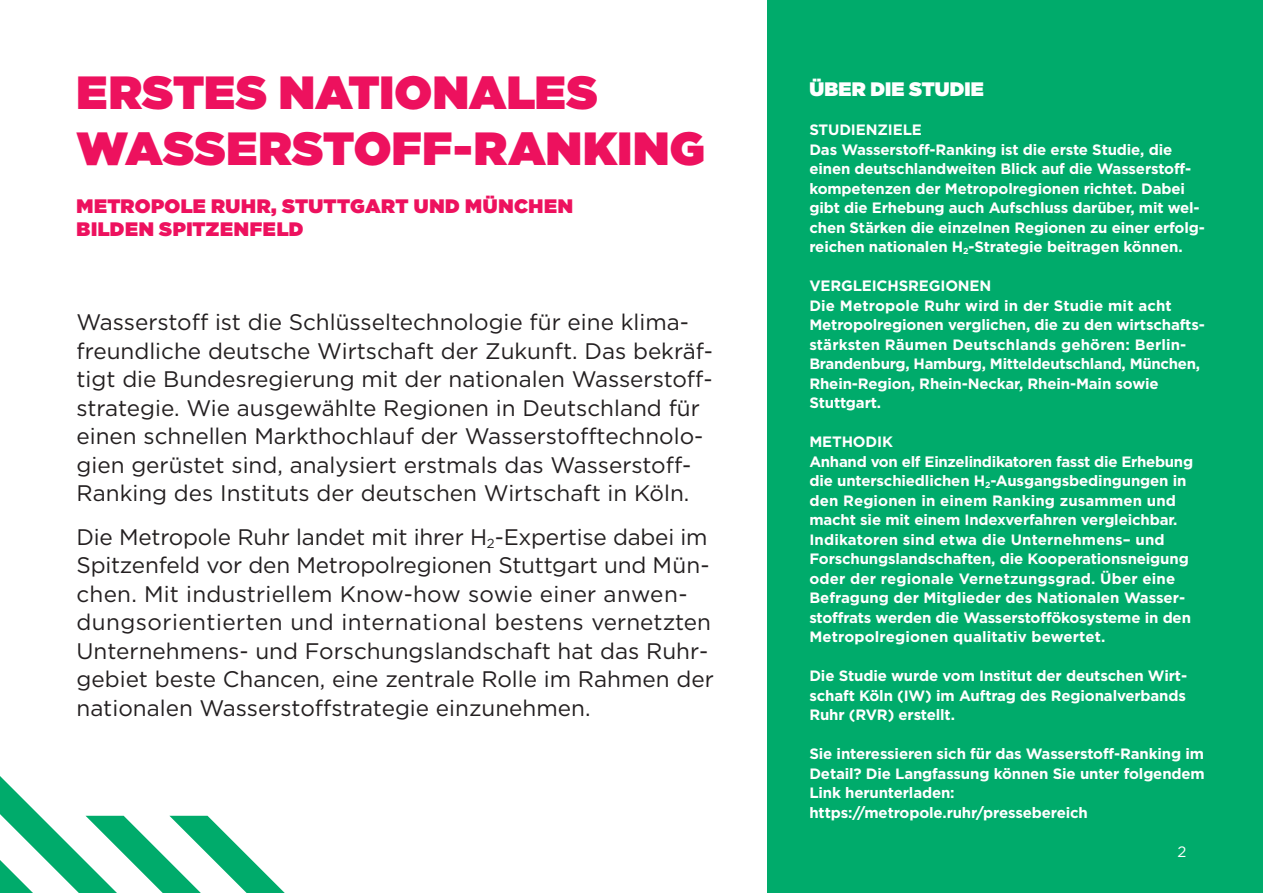
<style>
.page{position:relative;width:1263px;height:893px;background:#fff}
.page>*{position:absolute;margin:0;border:0;box-sizing:border-box;transform-origin:0 0}
.HL_ultra{font:900 46.5px/55.8px "Gotham";letter-spacing:.01em;color:#ed115e}
.Highlight{font:22.5px/28.5px "Gotham";color:#231f20}
.Subline{font:900 19.5px/23.4px "Gotham";letter-spacing:.02em;color:#ed115e}
.Subline-2{font:900 19.5px "Gotham";letter-spacing:.015em;color:#fff}
.Copy{font:700 15px/19.5px "Gotham";letter-spacing:-.01em;color:#fff}
.Copy-2{font:15px "Gotham";color:#fff}
</style>
<div class="page">
<div style="left:767px;top:0;width:496px;height:893px;background:#00ab6b"></div>
<svg style="left:0;top:776px;width:285px;height:117px"></svg>
<p class="HL_ultra" style="left:77px;top:64px;width:630px">ERSTES NATIONALES<br>WASSERSTOFF-RANKING</p>
<p class="Subline" style="left:77px;top:194px;width:498px">METROPOLE RUHR, STUTTGART UND MÜNCHEN<br>BILDEN SPITZENFELD</p>
<p class="Highlight" style="left:77px;top:307px;width:638px">Wasserstoff ist die Schlüsseltechnologie für eine klima&shy;freundliche deutsche Wirtschaft der Zukunft. Das bekräf&shy;tigt die Bundesregierung mit der nationalen Wasserstoff&shy;strategie. Wie ausgewählte Regionen in Deutschland für einen schnellen Markthochlauf der Wasserstofftechnolo&shy;gien gerüstet sind, analysiert erstmals das Wasserstoff-Ranking des Instituts der deutschen Wirtschaft in Köln.</p>
<p class="Highlight" style="left:77px;top:522px;width:639px">Die Metropole Ruhr landet mit ihrer H<sub>2</sub>-Expertise dabei im Spitzenfeld vor den Metropolregionen Stuttgart und Mün&shy;chen. Mit industriellem Know-how sowie einer anwen&shy;dungsorientierten und international bestens vernetzten Unternehmens- und Forschungslandschaft hat das Ruhr&shy;gebiet beste Chancen, eine zentrale Rolle im Rahmen der nationalen Wasserstoffstrategie einzunehmen.</p>
<p class="Subline-2" style="left:809px;top:75px;width:176px">ÜBER DIE STUDIE</p>
<p class="Copy" style="left:809px;top:120px;width:114px">STUDIENZIELE</p>
<p class="Copy" style="left:809px;top:139px;width:397px">Das Wasserstoff-Ranking ist die erste Studie, die einen deutschlandweiten Blick auf die Wasserstoff&shy;kompetenzen der Metropolregionen richtet. Dabei gibt die Erhebung auch Aufschluss darüber, mit wel&shy;chen Stärken die einzelnen Regionen zu einer erfolg&shy;reichen nationalen H<sub>2</sub>-Strategie beitragen können.</p>
<p class="Copy" style="left:809px;top:276px;width:183px">VERGLEICHSREGIONEN</p>
<p class="Copy" style="left:809px;top:295px;width:397px">Die Metropole Ruhr wird in der Studie mit acht Metropolregionen verglichen, die zu den wirtschafts&shy;stärksten Räumen Deutschlands gehören: Berlin-Brandenburg, Hamburg, Mitteldeutschland, München, Rhein-Region, Rhein-Neckar, Rhein-Main sowie Stuttgart.</p>
<p class="Copy" style="left:809px;top:432px;width:85px">METHODIK</p>
<p class="Copy" style="left:809px;top:451px;width:385px">Anhand von elf Einzelindikatoren fasst die Erhebung die unterschiedlichen H<sub>2</sub>-Ausgangsbedingungen in den Regionen in einem Ranking zusammen und macht sie mit einem Indexverfahren vergleichbar.<br>Indikatoren sind etwa die Unternehmens– und Forschungslandschaften, die Kooperationsneigung oder der regionale Vernetzungsgrad. Über eine Befragung der Mitglieder des Nationalen Wasser&shy;stoffrats werden die Wasserstoffökosysteme in den Metropolregionen qualitativ bewertet.</p>
<p class="Copy" style="left:809px;top:666px;width:379px;text-align:justify">Die Studie wurde vom Institut der deutschen Wirt&shy;schaft Köln (IW) im Auftrag des Regionalverbands Ruhr (RVR) erstellt.</p>
<p class="Copy" style="left:809px;top:744px;width:397px">Sie interessieren sich für das Wasserstoff-Ranking im Detail? Die Langfassung können Sie unter folgendem Link herunterladen: https://metropole.ruhr/pressebereich</p>
<p class="Copy-2" style="left:1177px;top:842px;width:10px">2</p>
</div>
